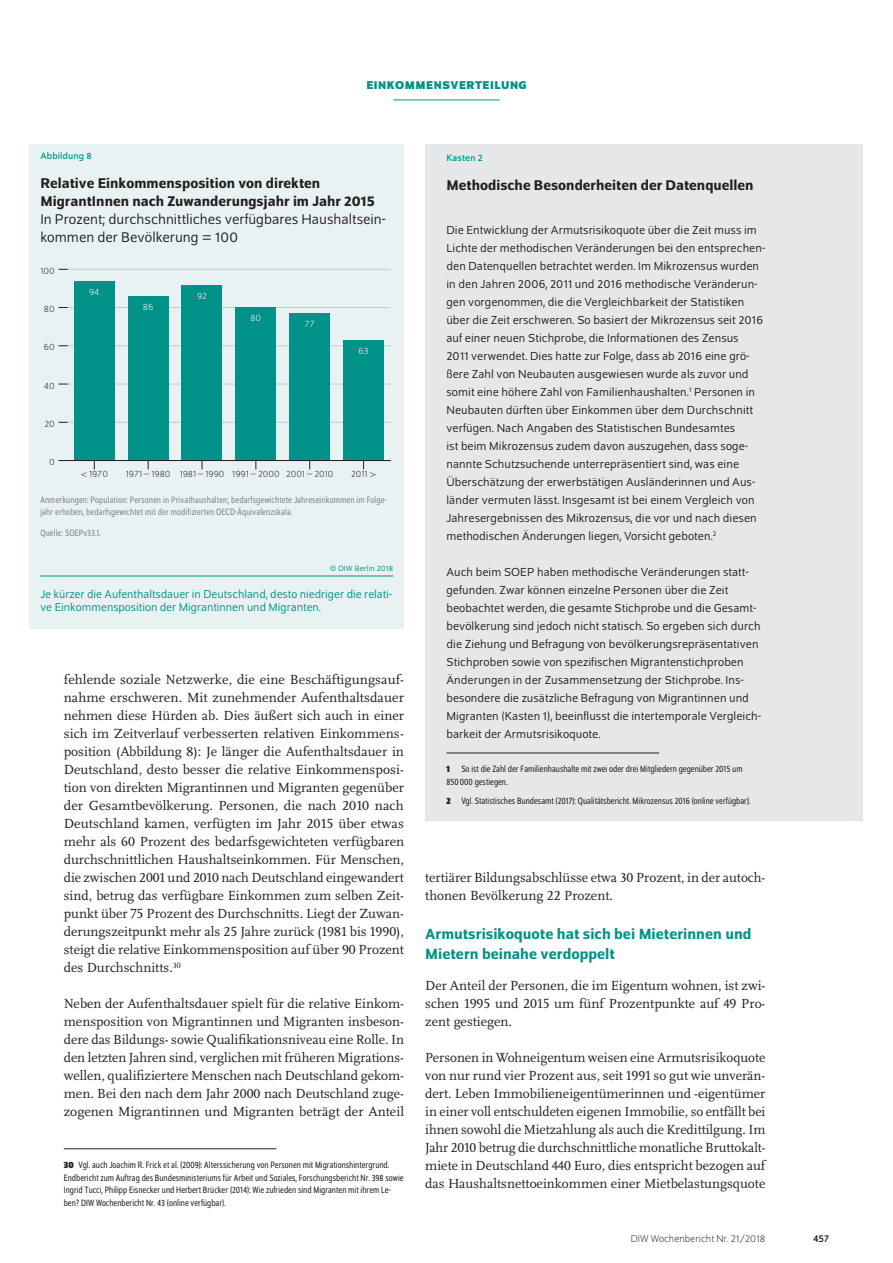
<style>
.page{position:relative;width:893px;height:1263px;background:#fff}
.page>*{position:absolute;margin:0;border:0;box-sizing:border-box;transform-origin:0 0}
.t1{font:500 15.75px/19.5px "Schumpeter";color:#009188}
.t2{font:500 15px/18px "Schumpeter";color:#231f20}
.t3{font:15px/18px "Schumpeter Blond";color:#231f20}
.t4{font:13.8px/18px "Scala Pro";color:#231f20;text-align:justify}
.t5{font:12.3px/18px "Schumpeter Blond";letter-spacing:.005em;color:#231f20}
.t6{font:12px/13.5px "Schumpeter Blond";color:#009188}
.t7{font:700 12px "Schumpeter";color:#009188}
.t8{font:300 10.5px "Schumpeter";color:#231f20}
.t9{font:10.5px "Schumpeter";color:#231f20}
.t10{font:semi-condensed 9.75px/12.8px "Schumpeter Blond";color:#231f20}
.t11{font:semi-condensed 9.75px/12px "Schumpeter Blond";letter-spacing:.01em;color:#808285}
.t12{font:300 9.75px "Schumpeter";color:#231f20}
.t13{font:9.75px "Schumpeter";letter-spacing:.01em;color:#009188}
.t14{font:300 9.75px "Schumpeter";letter-spacing:-.005em;color:#fff}
.t15{font:8.25px "Schumpeter Blond";letter-spacing:.01em;color:#009188}
.s1{font-family:"Schumpeter";font-weight:700}
</style>
<div class="page">
<hr style="left:393px;top:100px;width:107px;height:1px;background:#009188">
<hr style="left:64px;top:1148px;width:212px;height:1px;background:#231f20">
<div style="left:425px;top:144px;width:438px;height:677px;background:#e6e7e9"></div>
<hr style="left:446px;top:753px;width:213px;height:1px;background:#231f20">
<div style="left:30px;top:144px;width:374px;height:485px;background:#e9f2f2"></div>
<hr style="left:67px;top:422px;width:323px;height:1px;background:#c7c8ca">
<hr style="left:67px;top:384px;width:323px;height:1px;background:#c7c8ca">
<hr style="left:67px;top:345px;width:323px;height:1px;background:#c7c8ca">
<hr style="left:67px;top:307px;width:323px;height:1px;background:#c7c8ca">
<hr style="left:67px;top:269px;width:323px;height:1px;background:#c7c8ca">
<div style="left:74px;top:281px;width:40px;height:179px;background:#009188"></div>
<div style="left:128px;top:296px;width:40px;height:164px;background:#009188"></div>
<div style="left:182px;top:285px;width:40px;height:175px;background:#009188"></div>
<div style="left:236px;top:307px;width:40px;height:153px;background:#009188"></div>
<div style="left:289px;top:313px;width:41px;height:147px;background:#009188"></div>
<div style="left:343px;top:340px;width:41px;height:120px;background:#009188"></div>
<hr style="left:67px;top:460px;width:323px;height:1px;background:#231f20">
<hr style="left:40px;top:576px;width:353px;height:1px;background:#009188">
<p class="t7" style="left:366px;top:79px;width:17px">EINKOMMENSVERTEILUNG</p>
<p class="t13" style="left:40px;top:151px;width:53px">Abbildung 8</p>
<p class="t2" style="left:40px;top:174px;width:336px">Relative Einkommensposition von direkten<br>MigrantInnen nach Zuwanderungsjahr im Jahr 2015</p>
<p class="t3" style="left:40px;top:211px;width:347px">In Prozent; durchschnittliches verfügbares Haushaltsein&shy;kommen der Bevölkerung = 100</p>
<p class="t12" style="left:41px;top:266px;width:15px">100</p>
<p class="t12" style="left:44px;top:304px;width:12px">80</p>
<p class="t12" style="left:44px;top:343px;width:12px">60</p>
<p class="t12" style="left:44px;top:381px;width:12px">40</p>
<p class="t12" style="left:44px;top:419px;width:12px">20</p>
<p class="t12" style="left:49px;top:457px;width:7px">0</p>
<p class="t14" style="left:89px;top:287px;width:12px">94</p>
<p class="t14" style="left:143px;top:302px;width:12px">86</p>
<p class="t14" style="left:197px;top:291px;width:11px">92</p>
<p class="t14" style="left:250px;top:314px;width:12px">80</p>
<p class="t14" style="left:305px;top:319px;width:11px">77</p>
<p class="t14" style="left:358px;top:346px;width:12px">63</p>
<p class="t12" style="left:81px;top:469px;width:29px">&lt; 1970</p>
<p class="t12" style="left:126px;top:469px;width:209px">1971 – 1980 1981 – 1990 1991 – 2000 2001 – 2010</p>
<p class="t12" style="left:351px;top:469px;width:26px">2011 &gt;</p>
<p class="t11" style="left:40px;top:494px;width:348px">Anmerkungen: Population: Personen in Privathaushalten; bedarfsgewichtete Jahreseinkommen im Folge&shy;jahr erhoben, bedarfsgewichtet mit der modifizierten OECD-Äquivalenzskala.</p>
<p class="t11" style="left:40px;top:527px;width:62px">Quelle: SOEPv33.1.</p>
<p class="t15" style="left:330px;top:565px;width:65px">© DIW Berlin 2018</p>
<p class="t6" style="left:40px;top:587px;width:353px">Je kürzer die Aufenthaltsdauer in Deutschland, desto niedriger die relati&shy;ve Einkommensposition der Migrantinnen und Migranten.</p>
<p class="t4" style="left:64px;top:670px;width:342px">fehlende soziale Netzwerke, die eine Beschäftigungsauf&shy;nahme erschweren. Mit zunehmender Aufenthaltsdauer nehmen diese Hürden ab. Dies äußert sich auch in einer sich im Zeitverlauf verbesserten relativen Einkommens&shy;position (Abbildung 8): Je länger die Aufenthaltsdauer in Deutschland, desto besser die relative Einkommensposi&shy;tion von direkten Migrantinnen und Migranten gegenüber der Gesamtbevölkerung. Personen, die nach 2010 nach Deutschland kamen, verfügten im Jahr 2015 über etwas mehr als 60 Prozent des bedarfsgewichteten verfügbaren durchschnittlichen Haushaltseinkommen. Für Menschen, die zwischen 2001 und 2010 nach Deutschland eingewandert sind, betrug das verfügbare Einkommen zum selben Zeit&shy;punkt über 75 Prozent des Durchschnitts. Liegt der Zuwan&shy;derungszeitpunkt mehr als 25 Jahre zurück (1981 bis 1990), steigt die relative Einkommensposition auf über 90 Prozent des Durchschnitts.<sup>30</sup></p>
<p class="t4" style="left:64px;top:994px;width:342px">Neben der Aufenthaltsdauer spielt für die relative Einkom&shy;mensposition von Migrantinnen und Migranten insbeson&shy;dere das Bildungs- sowie Qualifikationsniveau eine Rolle. In den letzten Jahren sind, verglichen mit früheren Migrations&shy;wellen, qualifiziertere Menschen nach Deutschland gekom&shy;men. Bei den nach dem Jahr 2000 nach Deutschland zuge&shy;zogenen Migrantinnen und Migranten beträgt der Anteil</p>
<p class="t10" style="left:64px;top:1159px;width:341px"><span class="s1">30</span> Vgl. auch Joachim R. Frick et al. (2009): Alterssicherung von Personen mit Migrationshintergrund.<br>Endbericht zum Auftrag des Bundesministeriums für Arbeit und Soziales, Forschungsbericht Nr. 398 sowie Ingrid Tucci, Philipp Eisnecker und Herbert Brücker (2014): Wie zufrieden sind Migranten mit ihrem Le&shy;ben? DIW Wochenbericht Nr. 43 (online verfügbar).</p>
<p class="t13" style="left:446px;top:154px;width:38px">Kasten 2</p>
<p class="t2" style="left:446px;top:176px;width:309px">Methodische Besonderheiten der Datenquellen</p>
<p class="t5" style="left:446px;top:221px;width:320px">Die Entwicklung der Armutsrisikoquote über die Zeit muss im Lichte der methodischen Veränderungen bei den entsprechen&shy;den Datenquellen betrachtet werden. Im Mikrozensus wurden in den Jahren 2006, 2011 und 2016 methodische Veränderun&shy;gen vorgenommen, die die Vergleichbarkeit der Statistiken über die Zeit erschweren. So basiert der Mikrozensus seit 2016 auf einer neuen Stichprobe, die Informationen des Zensus<br>2011 verwendet. Dies hatte zur Folge, dass ab 2016 eine grö&shy;ßere Zahl von Neubauten ausgewiesen wurde als zuvor und somit eine höhere Zahl von Familienhaushalten.<sup>1</sup> Personen in Neubauten dürften über Einkommen über dem Durchschnitt verfügen. Nach Angaben des Statistischen Bundesamtes<br>ist beim Mikrozensus zudem davon auszugehen, dass soge&shy;nannte Schutzsuchende unterrepräsentiert sind, was eine Überschätzung der erwerbstätigen Ausländerinnen und Aus&shy;länder vermuten lässt. Insgesamt ist bei einem Vergleich von Jahresergebnissen des Mikrozensus, die vor und nach diesen methodischen Änderungen liegen, Vorsicht geboten.<sup>2</sup></p>
<p class="t5" style="left:446px;top:563px;width:316px">Auch beim SOEP haben methodische Veränderungen statt&shy;gefunden. Zwar können einzelne Personen über die Zeit beobachtet werden, die gesamte Stichprobe und die Gesamt&shy;bevölkerung sind jedoch nicht statisch. So ergeben sich durch die Ziehung und Befragung von bevölkerungsrepräsentativen Stichproben sowie von spezifischen Migrantenstichproben Änderungen in der Zusammensetzung der Stichprobe. Ins&shy;besondere die zusätzliche Befragung von Migrantinnen und Migranten (Kasten 1), beeinflusst die intertemporale Vergleich&shy;barkeit der Armutsrisikoquote.</p>
<p class="t10" style="left:446px;top:763px;width:298px"><span class="s1">1</span> So ist die Zahl der Familienhaushalte mit zwei oder drei Mitgliedern gegenüber 2015 um<br>850 000 gestiegen.</p>
<p class="t10" style="left:446px;top:795px;width:306px"><span class="s1">2</span> Vgl. Statistisches Bundesamt (2017): Qualitätsbericht. Mikrozensus 2016 (online verfügbar).</p>
<p class="t4" style="left:425px;top:868px;width:342px">tertiärer Bildungsabschlüsse etwa 30 Prozent, in der autoch&shy;thonen Bevölkerung 22 Prozent.</p>
<p class="t1" style="left:425px;top:924px;width:328px">Armutsrisikoquote hat sich bei Mieterinnen und<br>Mietern beinahe verdoppelt</p>
<p class="t4" style="left:425px;top:976px;width:342px">Der Anteil der Personen, die im Eigentum wohnen, ist zwi&shy;schen 1995 und 2015 um fünf Prozentpunkte auf 49 Pro&shy;zent gestiegen.</p>
<p class="t4" style="left:425px;top:1048px;width:342px">Personen in Wohneigentum weisen eine Armutsrisikoquote von nur rund vier Prozent aus, seit 1991 so gut wie unverän&shy;dert. Leben Immobilieneigentümerinnen und -eigentümer in einer voll entschuldeten eigenen Immobilie, so entfällt bei ihnen sowohl die Mietzahlung als auch die Kredittilgung. Im Jahr 2010 betrug die durchschnittliche monatliche Bruttokalt&shy;miete in Deutschland 440 Euro, dies entspricht bezogen auf das Haushaltsnettoeinkommen einer Mietbelastungsquote</p>
<p class="t8" style="left:631px;top:1234px;width:136px">DIW Wochenbericht Nr. 21/2018</p>
<p class="t9" style="left:813px;top:1233px;width:18px">457</p>
</div>
